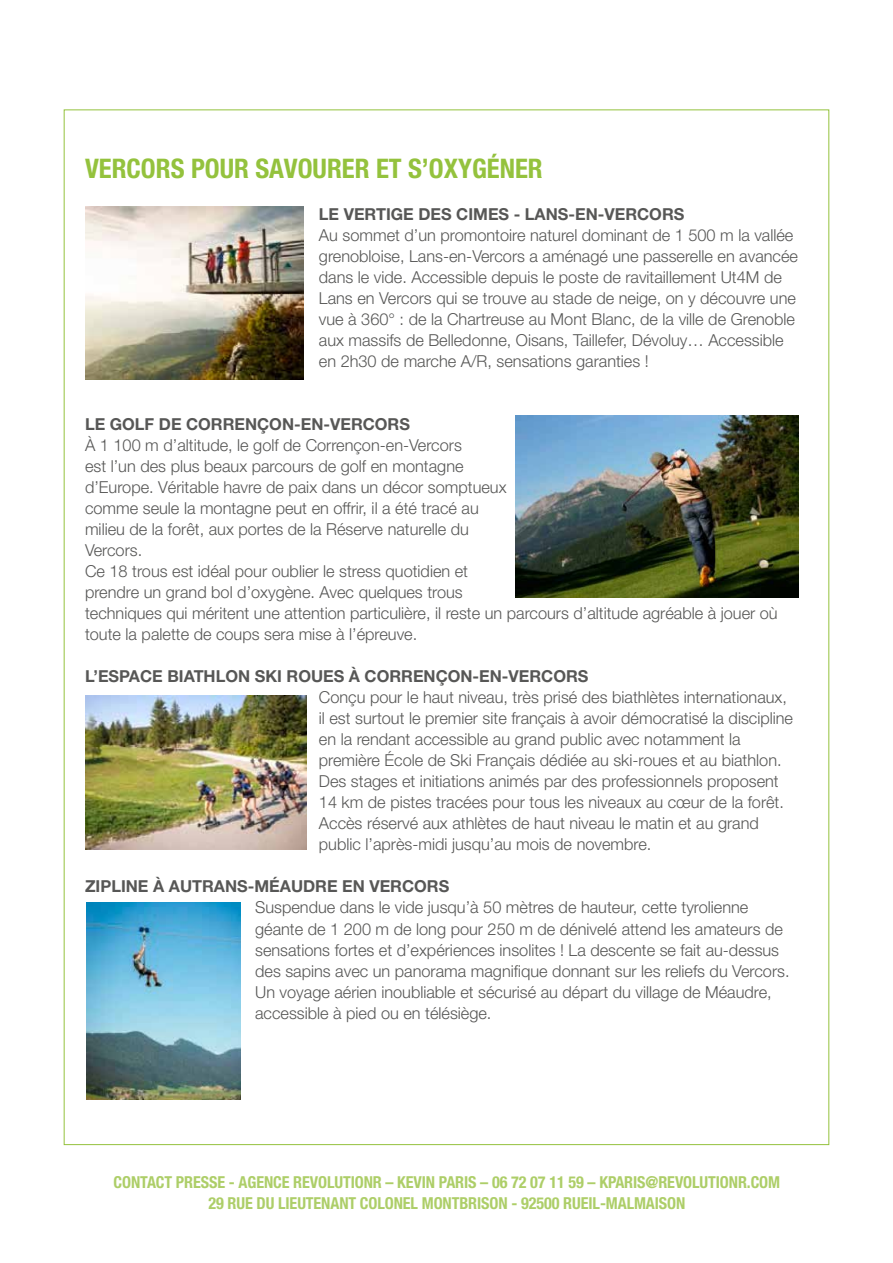
<style>
.page{position:relative;width:893px;height:1263px;background:#fff}
.page>*{position:absolute;margin:0;border:0;box-sizing:border-box;transform-origin:0 0}
.t1{font:700 condensed 27px "Helvetica Neue LT";color:#94c23d}
.t2{font:300 16.5px/21px "Helvetica Neue LT";color:#575756}
.t3{font:700 16.5px "Helvetica Neue LT";color:#575756}
.t4{font:700 condensed 16.5px/21px "Helvetica Neue LT";letter-spacing:-.005em;color:#adce68;text-align:center}
</style>
<div class="page">
<img style="left:85px;top:206px;width:219px;height:173px">
<img style="left:516px;top:416px;width:282px;height:181px">
<img style="left:85px;top:695px;width:221px;height:154px">
<img style="left:87px;top:903px;width:154px;height:196px">
<h1 class="t1" style="left:85px;top:152px;width:459px">VERCORS POUR SAVOURER ET S’OXYGÉNER</h1>
<p class="t3" style="left:319px;top:204px;width:367px">LE VERTIGE DES CIMES - LANS-EN-VERCORS</p>
<p class="t2" style="left:319px;top:225px;width:481px">Au sommet d’un promontoire naturel dominant de 1 500 m la vallée grenobloise, Lans-en-Vercors a aménagé une passerelle en avancée dans le vide. Accessible depuis le poste de ravitaillement Ut4M de Lans en Vercors qui se trouve au stade de neige, on y découvre une vue à 360° : de la Chartreuse au Mont Blanc, de la ville de Grenoble aux massifs de Belledonne, Oisans, Taillefer, Dévoluy… Accessible en 2h30 de marche A/R, sensations garanties !</p>
<p class="t3" style="left:85px;top:414px;width:326px">LE GOLF DE CORRENÇON-EN-VERCORS</p>
<p class="t2" style="left:85px;top:435px;width:694px">À 1 100 m d’altitude, le golf de Corrençon-en-Vercors<br>est l’un des plus beaux parcours de golf en montagne<br>d’Europe. Véritable havre de paix dans un décor somptueux<br>comme seule la montagne peut en offrir, il a été tracé au<br>milieu de la forêt, aux portes de la Réserve naturelle du<br>Vercors.<br>Ce 18 trous est idéal pour oublier le stress quotidien et<br>prendre un grand bol d’oxygène. Avec quelques trous<br>techniques qui méritent une attention particulière, il reste un parcours d’altitude agréable à jouer où toute la palette de coups sera mise à l’épreuve.</p>
<p class="t3" style="left:85px;top:666px;width:505px">L’ESPACE BIATHLON SKI ROUES À CORRENÇON-EN-VERCORS</p>
<p class="t2" style="left:319px;top:687px;width:476px">Conçu pour le haut niveau, très prisé des biathlètes internationaux, il est surtout le premier site français à avoir démocratisé la discipline en la rendant accessible au grand public avec notamment la première École de Ski Français dédiée au ski-roues et au biathlon.<br>Des stages et initiations animés par des professionnels proposent 14 km de pistes tracées pour tous les niveaux au cœur de la forêt.<br>Accès réservé aux athlètes de haut niveau le matin et au grand public l’après-midi jusqu’au mois de novembre.</p>
<p class="t3" style="left:85px;top:876px;width:366px">ZIPLINE À AUTRANS-MÉAUDRE EN VERCORS</p>
<p class="t2" style="left:255px;top:897px;width:536px">Suspendue dans le vide jusqu’à 50 mètres de hauteur, cette tyrolienne géante de 1 200 m de long pour 250 m de dénivelé attend les amateurs de sensations fortes et d’expériences insolites ! La descente se fait au-dessus des sapins avec un panorama magnifique donnant sur les reliefs du Vercors.<br>Un voyage aérien inoubliable et sécurisé au départ du village de Méaudre, accessible à pied ou en télésiège.</p>
<p class="t4" style="left:114px;top:1171px;width:668px">CONTACT PRESSE - AGENCE REVOLUTIONR – KEVIN PARIS – 06 72 07 11 59 – KPARIS@REVOLUTIONR.COM<br>29 RUE DU LIEUTENANT COLONEL MONTBRISON - 92500 RUEIL-MALMAISON</p>
</div>
